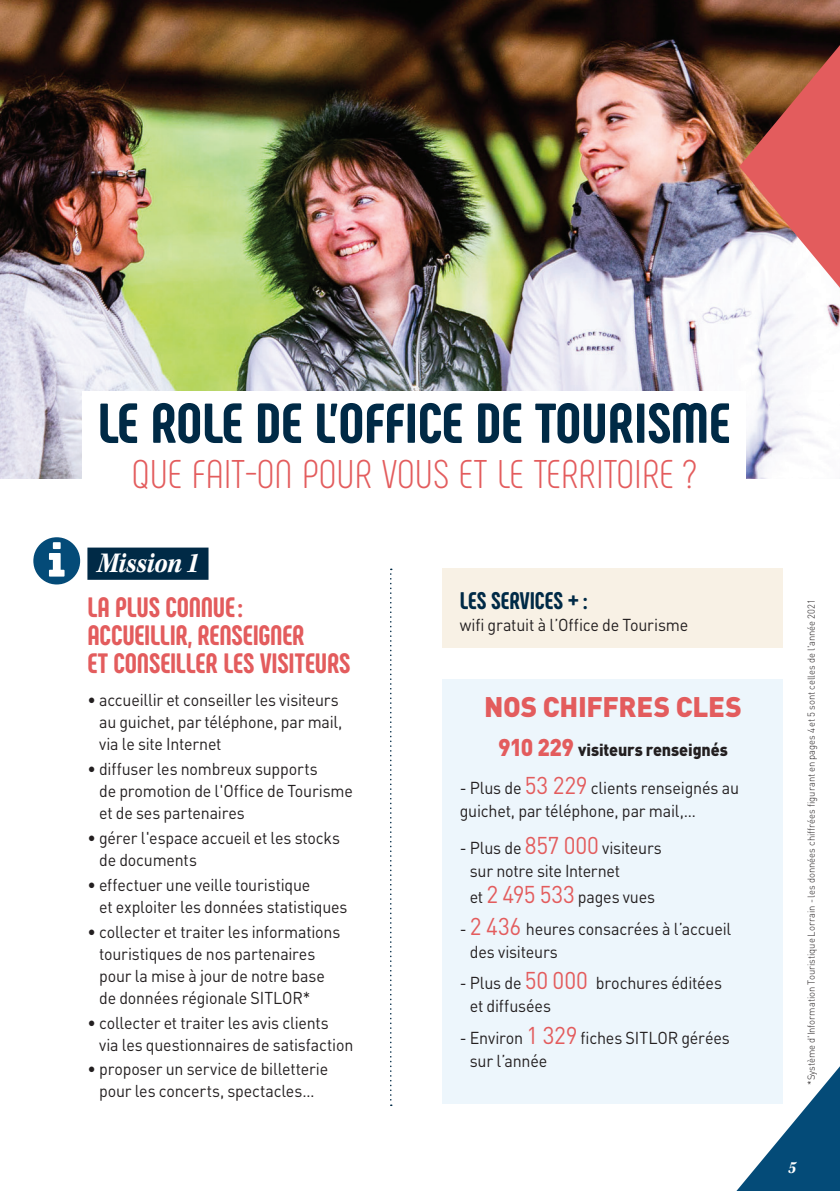
<style>
.page{position:relative;width:840px;height:1191px;background:#fff}
.page>*{position:absolute;margin:0;border:0;box-sizing:border-box;transform-origin:0 0}
.t1{font:800 56px "Phenomena";color:#002a46;scale:1.05 1}
.t2{font:300 40px "Phenomena";color:#e35c5d}
.t3{font:italic 700 29.2px "Kepler Std";letter-spacing:-.015em;color:#fff;scale:.89 1}
.t4{font:800 28px/28px "Phenomena";letter-spacing:-.005em;color:#e35c5d}
.t5{font:900 28px "DIN Pro";letter-spacing:-.01em;color:#e35c5d}
.t6{font:800 24px "Phenomena";color:#002a46}
.t7{font:18px "Kepler Std Bold Scn It";color:#fff;scale:.94 1}
.t8{font:17.2px/23px "DIN Pro";letter-spacing:-.01em;color:#231f20;scale:.94 1}
.t9{font:900 17.2px "DIN Pro";letter-spacing:-.005em;color:#231f20;scale:.94 1}
.t10{font:17px/22px "DIN Pro";letter-spacing:-.01em;color:#231f20;scale:.94 1}
.t11{font:300 10px "DIN Pro";letter-spacing:.005em;color:#231f20;scale:.94 1}
.s1{font-size:24px;color:#e35c5d}
</style>
<div class="page">
<img style="left:0;top:0;width:839px;height:478px">
<div style="left:82px;top:391px;width:663px;height:145px;background:#fff"></div>
<div style="left:442px;top:568px;width:340px;height:80px;background:#f8f1e5"></div>
<div style="left:442px;top:679px;width:340px;height:424px;background:#edf6fc"></div>
<div style="left:87px;top:547px;width:121px;height:33px;background:#002a46"></div>
<svg style="left:738px;top:45px;width:101px;height:243px;background:#c27269"></svg>
<svg style="left:390px;top:568px;width:1px;height:538px"></svg>
<svg style="left:736px;top:1066px;width:103px;height:125px"></svg>
<h1 class="t1" style="left:98px;top:388px;width:603px">LE ROLE DE L'OFFICE DE TOURISME</h1>
<h2 class="t2" style="left:132px;top:451px;width:565px">QUE FAIT-ON POUR VOUS ET LE TERRITOIRE ?</h2>
<h3 class="t3" style="left:97px;top:546px;width:116px">Mission 1</h3>
<h3 class="t4" style="left:87px;top:593px;width:264px">LA PLUS CONNUE:<br>ACCUEILLIR, RENSEIGNER<br>ET CONSEILLER LES VISITEURS</h3>
<p class="t11" style="left:803px;top:1085px;width:518px;rotate:-90deg">*Système d'Information Touristique Lorrain - les données chiffrées figurant en pages 4 et 5 sont celles de l'année 2021</p>
<h3 class="t6" style="left:459px;top:585px;width:129px">LES SERVICES + :</h3>
<p class="t8" style="left:459px;top:612px;width:244px">wifi gratuit à l’Office de Tourisme</p>
<p class="t10" style="left:99px;top:687px;width:260px;text-indent:-12px">• accueillir et conseiller les visiteurs au guichet, par téléphone, par mail, via le site Internet</p>
<p class="t10" style="left:99px;top:756px;width:271px;text-indent:-12px">• diffuser les nombreux supports<br>de promotion de l'Office de Tourisme et de ses partenaires</p>
<p class="t10" style="left:99px;top:825px;width:258px;text-indent:-12px">• gérer l'espace accueil et les stocks de documents</p>
<p class="t10" style="left:99px;top:872px;width:265px;text-indent:-12px">• effectuer une veille touristique<br>et exploiter les données statistiques</p>
<p class="t10" style="left:99px;top:919px;width:258px;text-indent:-12px">• collecter et traiter les informations touristiques de nos partenaires pour la mise à jour de notre base de données régionale SITLOR*</p>
<p class="t10" style="left:99px;top:1009px;width:272px;text-indent:-12px">• collecter et traiter les avis clients<br>via les questionnaires de satisfaction</p>
<p class="t10" style="left:87px;top:1056px;width:257px;text-align:center">• proposer un service de billetterie pour les concerts, spectacles…</p>
<h3 class="t5" style="left:484px;top:682px;width:259px">NOS CHIFFRES CLES</h3>
<p class="t9" style="left:497px;top:735px;width:246px"><span class="s1">910 229</span> visiteurs renseignés</p>
<p class="t8" style="left:459px;top:774px;width:298px">- Plus de <span class="s1">53 229</span> clients renseignés au guichet, par téléphone, par mail,…</p>
<p class="t8" style="left:469px;top:834px;width:206px;text-indent:-10px">- Plus de <span class="s1">857 000</span> visiteurs sur notre site Internet</p>
<p class="t8" style="left:469px;top:883px;width:198px">et <span class="s1">2 495 533</span> pages vues</p>
<p class="t8" style="left:469px;top:915px;width:279px;text-indent:-10px">- <span class="s1">2 436</span> heures consacrées à l’accueil des visiteurs</p>
<p class="t8" style="left:469px;top:970px;width:270px;text-indent:-10px">- Plus de <span class="s1">50 000</span> brochures éditées et diffusées</p>
<p class="t8" style="left:469px;top:1024px;width:278px;text-indent:-10px">- Environ <span class="s1">1 329</span> fiches SITLOR gérées sur l’année</p>
<p class="t7" style="left:787px;top:1157px;width:10px">5</p>
</div>
